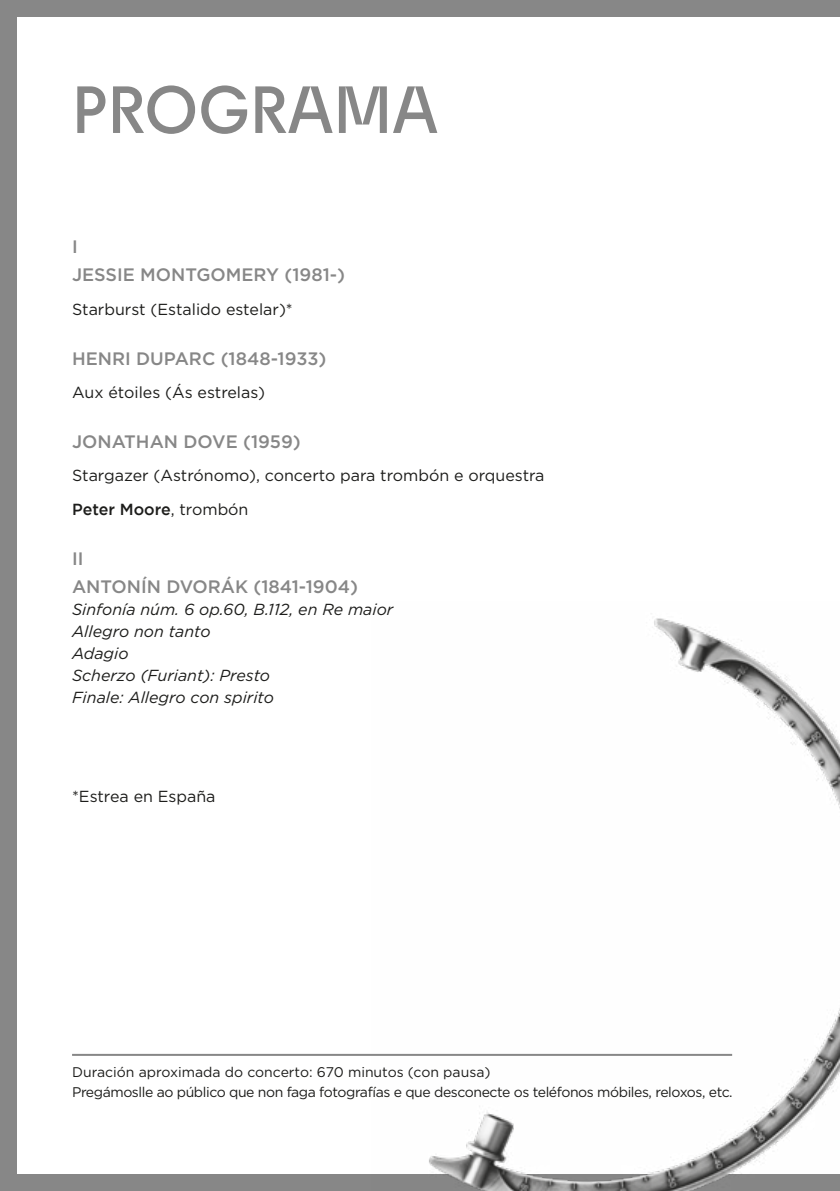
<style>
.page{position:relative;width:840px;height:1191px;background:#fff}
.page>*{position:absolute;margin:0;border:0;box-sizing:border-box;transform-origin:0 0}
.t1{font:600 66.4px "Raptor V2 Premium";color:#878787}
.t2{font:500 18px/28px "Gotham HTF";color:#878787}
.t3{font:16px/33.4px "Gotham";color:#1d1d1b}
.t4{font:italic 16px/22px "Gotham";color:#1d1d1b}
.t5{font:14px/20px "Gotham";letter-spacing:-.03em;color:#1d1d1b}
.s1{font-weight:500}
</style>
<div class="page">
<div style="left:0;top:0;width:839px;height:1191px;background:#878787"></div>
<div style="left:17px;top:17px;width:822px;height:1157px;background:#fff"></div>
<img style="left:371px;top:618px;width:468px;height:573px">
<hr style="left:72px;top:1053px;width:659px;height:2px;background:#878787">
<h1 class="t1" style="left:72px;top:62px;width:367px">PROGRAMA</h1>
<p class="t2" style="left:72px;top:233px;width:274px">I<br>JESSIE MONTGOMERY (1981-)</p>
<p class="t3" style="left:72px;top:292px;width:222px">Starburst (Estalido estelar)*</p>
<p class="t2" style="left:72px;top:344px;width:256px">HENRI DUPARC (1848-1933)</p>
<p class="t3" style="left:72px;top:375px;width:194px">Aux étoiles (Ás estrelas)</p>
<p class="t2" style="left:72px;top:427px;width:230px">JONATHAN DOVE (1959)</p>
<p class="t3" style="left:72px;top:459px;width:473px">Stargazer (Astrónomo), concerto para trombón e orquestra<br><span class="s1">Peter Moore</span>, trombón</p>
<p class="t2" style="left:72px;top:544px;width:287px">II<br>ANTONÍN DVORÁK (1841-1904)</p>
<p class="t4" style="left:72px;top:598px;width:322px">Sinfonía núm. 6 op.60, B.112, en Re maior<br>Allegro non tanto<br>Adagio<br>Scherzo (Furiant): Presto<br>Finale: Allegro con spirito</p>
<p class="t3" style="left:72px;top:779px;width:145px">*Estrea en España</p>
<p class="t5" style="left:72px;top:1062px;width:661px">Duración aproximada do concerto: 670 minutos (con pausa)<br>Pregámoslle ao público que non faga fotografías e que desconecte os teléfonos móbiles, reloxos, etc.</p>
</div>
